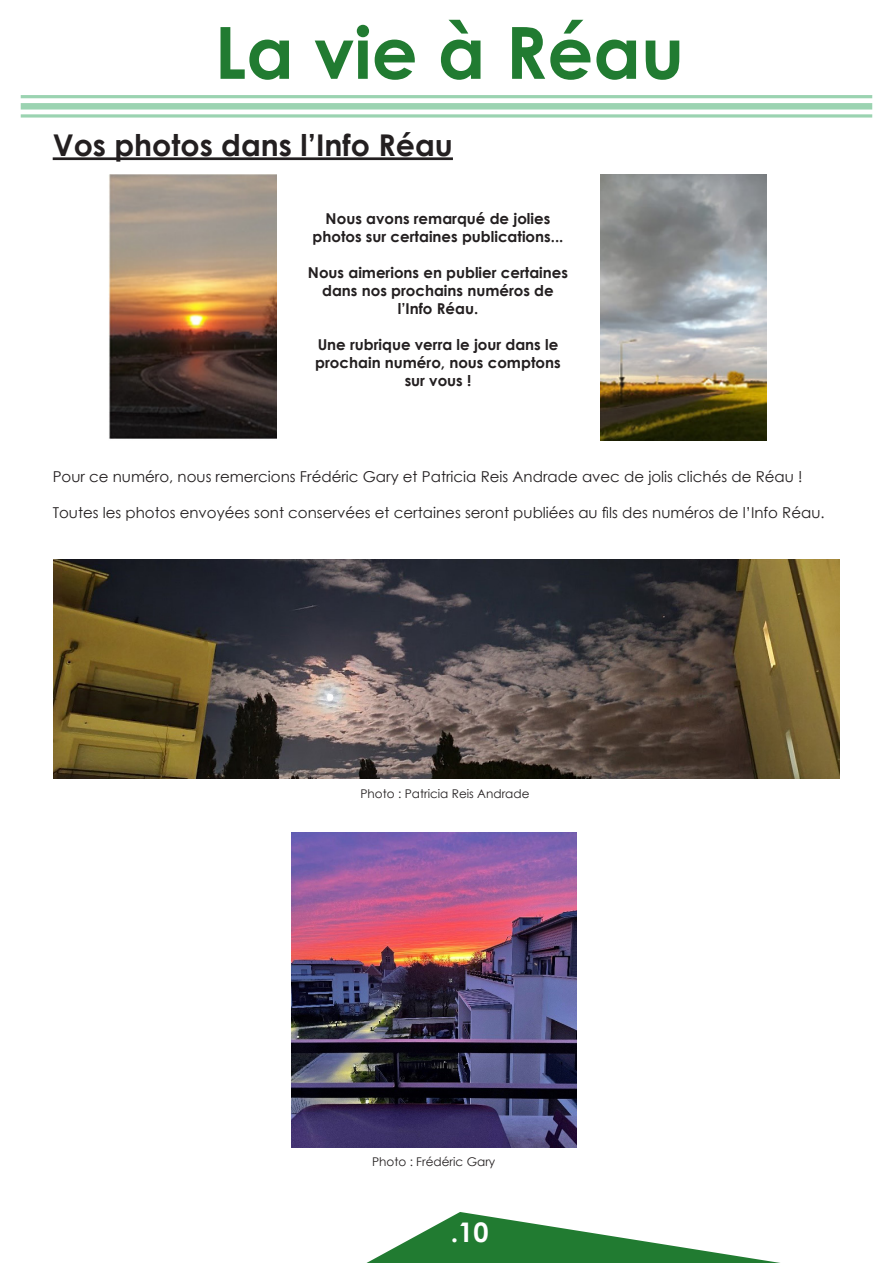
<style>
.page{position:relative;width:893px;height:1263px;background:#fff}
.page>*{position:absolute;margin:0;border:0;box-sizing:border-box;transform-origin:0 0}
.t1{font:700 72px "Century Gothic";color:#217b31}
.t2{font:700 30px "Century Gothic";color:#231f20}
.t3{font:700 27px "Century Gothic";color:#fff}
.t4{font:700 15px/18px "Century Gothic";color:#231f20;text-align:center}
.t5{font:15px "Century Gothic";color:#231f20}
.t6{font:12px "Century Gothic";color:#231f20}
</style>
<div class="page">
<svg style="left:366px;top:1212px;width:414px;height:51px"></svg>
<hr style="left:21px;top:95px;width:851px;height:3px;background:#9bd3b1">
<div style="left:21px;top:103px;width:851px;height:7px;background:#9bd3b1"></div>
<svg style="left:21px;top:114px;width:851px;height:4px;background:#aedbbf"></svg>
<hr style="left:53px;top:157px;width:400px;height:3px;background:#231f20">
<img style="left:109px;top:174px;width:167px;height:265px">
<img style="left:601px;top:174px;width:165px;height:266px">
<img style="left:53px;top:559px;width:787px;height:219px">
<img style="left:291px;top:833px;width:285px;height:314px">
<p class="t1" style="left:215px;top:-2px;width:471px">La vie à Réau</p>
<p class="t2" style="left:53px;top:122px;width:402px">Vos photos dans l’Info Réau</p>
<p class="t4" style="left:326px;top:209px;width:226px">Nous avons remarqué de jolies</p>
<p class="t4" style="left:313px;top:227px;width:252px">photos sur certaines publications...</p>
<p class="t4" style="left:308px;top:263px;width:262px">Nous aimerions en publier certaines dans nos prochains numéros de</p>
<p class="t4" style="left:398px;top:299px;width:82px">l’Info Réau.</p>
<p class="t4" style="left:315px;top:335px;width:247px">Une rubrique verra le jour dans le prochain numéro, nous comptons sur vous !</p>
<p class="t5" style="left:53px;top:466px;width:751px">Pour ce numéro, nous remercions Frédéric Gary et Patricia Reis Andrade avec de jolis clichés de Réau !</p>
<p class="t5" style="left:53px;top:502px;width:773px">Toutes les photos envoyées sont conservées et certaines seront publiées au fils des numéros de l’Info Réau.</p>
<p class="t6" style="left:360px;top:785px;width:170px">Photo : Patricia Reis Andrade</p>
<p class="t6" style="left:372px;top:1153px;width:125px">Photo : Frédéric Gary</p>
<p class="t3" style="left:451px;top:1211px;width:39px">.10</p>
</div>
